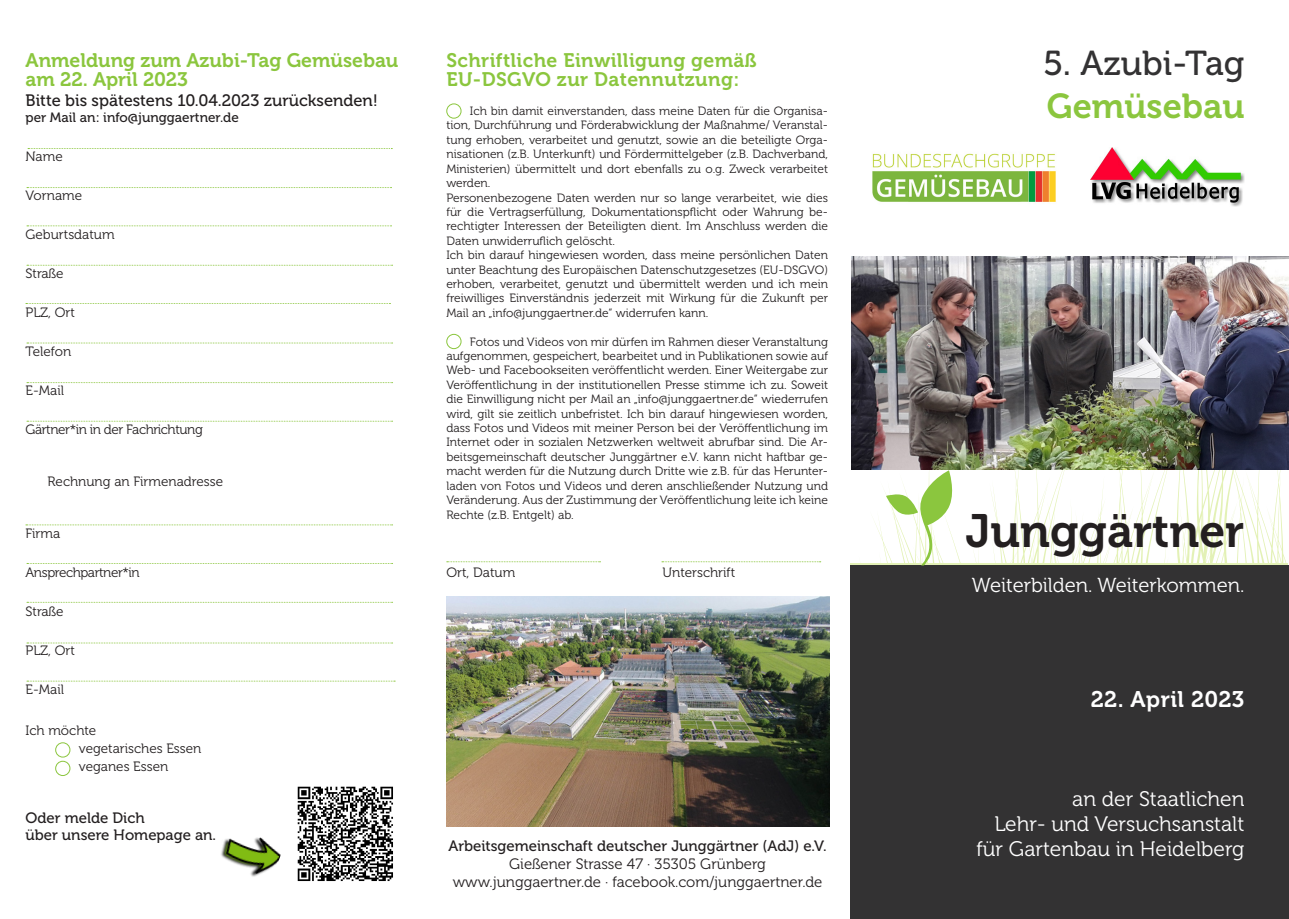
<style>
.page{position:relative;width:1289px;height:919px;background:#fff}
.page>*{position:absolute;margin:0;border:0;box-sizing:border-box;transform-origin:0 0}
.t1{font:46.5px "Museo 700";color:#231f20}
.t2{font:34.5px "Museo 500";color:#333233}
.t3{font:34.5px "Museo 700";color:#8bc63e}
.t4{font:22.5px "Museo 700";letter-spacing:.02em;color:#fff}
.t5{font:21px/25.2px "Museo 300";color:#fff;text-align:right}
.t6{font:20.25px "Museo 300";color:#fff}
.t7{font:19.5px/19.5px "Museo 700";letter-spacing:.015em;color:#8bc63e}
.t8{font:16.5px "Museo 500";color:#231f20}
.t9{font:15px/16.5px "Museo 500";color:#231f20}
.t10{font:15px/18px "Museo 300";color:#231f20;text-align:center}
.t11{font:13.5px/18px "Museo 300";color:#231f20}
.t12{font:13.5px "Museo 300";letter-spacing:-.03em;color:#231f20}
.t13{font:13.5px "Museo 500";color:#231f20}
.t14{font:12px/14.4px "Museo 300";color:#231f20}
</style>
<div class="page">
<svg style="left:973px;top:551px;width:6px;height:12px"></svg>
<svg style="left:989px;top:469px;width:297px;height:94px"></svg>
<hr style="left:850px;top:563px;width:437px;height:3px;background:#a3d20b">
<hr style="left:850px;top:565px;width:438px;height:3px;background:#8bc63e">
<div style="left:55px;top:760px;width:15px;height:15px;border:1px solid #8bc63e;border-radius:50%"></div>
<div style="left:55px;top:742px;width:15px;height:15px;border:1px solid #8bc63e;border-radius:50%"></div>
<div style="left:446px;top:103px;width:15px;height:15px;border:1px solid #8bc63e;border-radius:50%"></div>
<div style="left:446px;top:334px;width:15px;height:15px;border:1px solid #8bc63e;border-radius:50%"></div>
<svg style="left:447px;top:561px;width:153px;height:1px"></svg>
<svg style="left:662px;top:561px;width:158px;height:1px"></svg>
<div style="left:850px;top:566px;width:438px;height:352px;background:#333233"></div>
<svg style="left:869px;top:469px;width:91px;height:96px"></svg>
<img style="left:851px;top:256px;width:437px;height:213px">
<img style="left:872px;top:153px;width:184px;height:49px">
<img style="left:1090px;top:148px;width:154px;height:59px">
<img style="left:446px;top:597px;width:383px;height:229px">
<svg style="left:28px;top:148px;width:364px;height:1px"></svg>
<svg style="left:27px;top:265px;width:365px;height:1px"></svg>
<svg style="left:27px;top:382px;width:365px;height:1px"></svg>
<svg style="left:26px;top:524px;width:366px;height:1px"></svg>
<svg style="left:27px;top:602px;width:365px;height:1px"></svg>
<svg style="left:27px;top:187px;width:364px;height:1px"></svg>
<svg style="left:26px;top:303px;width:364px;height:1px"></svg>
<svg style="left:27px;top:421px;width:365px;height:1px"></svg>
<svg style="left:27px;top:563px;width:365px;height:1px"></svg>
<svg style="left:27px;top:642px;width:365px;height:1px"></svg>
<svg style="left:27px;top:225px;width:364px;height:1px"></svg>
<svg style="left:27px;top:342px;width:365px;height:1px"></svg>
<svg style="left:27px;top:680px;width:368px;height:1px"></svg>
<img style="left:297px;top:786px;width:96px;height:96px">
<img style="left:221px;top:837px;width:60px;height:40px">
<h3 class="t7" style="left:26px;top:50px;width:374px">Anmeldung zum Azubi-Tag Gemüsebau am 22. April 2023</h3>
<h3 class="t8" style="left:26px;top:91px;width:354px">Bitte bis spätestens 10.04.2023 zurücksenden!</h3>
<p class="t13" style="left:26px;top:110px;width:215px">per Mail an: info@junggaertner.de</p>
<p class="t11" style="left:26px;top:148px;width:39px">Name</p>
<p class="t11" style="left:26px;top:187px;width:58px">Vorname</p>
<p class="t11" style="left:26px;top:226px;width:91px">Geburtsdatum</p>
<p class="t11" style="left:26px;top:265px;width:40px">Straße</p>
<p class="t11" style="left:26px;top:304px;width:51px">PLZ, Ort</p>
<p class="t11" style="left:26px;top:343px;width:47px">Telefon</p>
<p class="t11" style="left:26px;top:382px;width:40px">E-Mail</p>
<p class="t12" style="left:26px;top:422px;width:179px">Gärtner*in in der Fachrichtung</p>
<p class="t11" style="left:48px;top:472px;width:177px">Rechnung an Firmenadresse</p>
<p class="t11" style="left:26px;top:524px;width:36px">Firma</p>
<p class="t12" style="left:26px;top:565px;width:116px">Ansprechpartner*in</p>
<p class="t11" style="left:26px;top:602px;width:40px">Straße</p>
<p class="t11" style="left:26px;top:641px;width:51px">PLZ, Ort</p>
<p class="t11" style="left:26px;top:680px;width:40px">E-Mail</p>
<p class="t11" style="left:79px;top:721px;width:124px;text-indent:-53px">Ich möchte<br>vegetarisches Essen veganes Essen</p>
<p class="t9" style="left:26px;top:810px;width:192px">Oder melde Dich<br>über unsere Homepage an.</p>
<h3 class="t7" style="left:446px;top:50px;width:312px">Schriftliche Einwilligung gemäß<br>EU-DSGVO zur Datennutzung:</h3>
<p class="t14" style="left:446px;top:104px;width:383px;text-indent:24px">Ich bin damit einverstanden, dass meine Daten für die Organisa&shy;tion, Durchführung und Förderabwicklung der Maßnahme/ Veranstal&shy;tung erhoben, verarbeitet und genutzt, sowie an die beteiligte Orga&shy;nisationen (z.B. Unterkunft) und Fördermittelgeber (z.B. Dachverband, Ministerien) übermittelt und dort ebenfalls zu o.g. Zweck verarbeitet werden.<br>Personenbezogene Daten werden nur so lange verarbeitet, wie dies für die Vertragserfüllung, Dokumentationspflicht oder Wahrung be&shy;rechtigter Interessen der Beteiligten dient. Im Anschluss werden die Daten unwiderruflich gelöscht.<br>Ich bin darauf hingewiesen worden, dass meine persönlichen Daten unter Beachtung des Europäischen Datenschutzgesetzes (EU-DSGVO) erhoben, verarbeitet, genutzt und übermittelt werden und ich mein freiwilliges Einverständnis jederzeit mit Wirkung für die Zukunft per Mail an „info@junggaertner.de“ widerrufen kann.</p>
<p class="t14" style="left:446px;top:334px;width:383px;text-align:justify;text-indent:24px">Fotos und Videos von mir dürfen im Rahmen dieser Veranstaltung aufgenommen, gespeichert, bearbeitet und in Publikationen sowie auf Web- und Facebookseiten veröffentlicht werden. Einer Weitergabe zur Veröffentlichung in der institutionellen Presse stimme ich zu. Soweit die Einwilligung nicht per Mail an „info@junggaertner.de“ wiederrufen wird, gilt sie zeitlich unbefristet. Ich bin darauf hingewiesen worden, dass Fotos und Videos mit meiner Person bei der Veröffentlichung im Internet oder in sozialen Netzwerken weltweit abrufbar sind. Die Ar&shy;beitsgemeinschaft deutscher Junggärtner e.V. kann nicht haftbar ge&shy;macht werden für die Nutzung durch Dritte wie z.B. für das Herunter&shy;laden von Fotos und Videos und deren anschließender Nutzung und Veränderung. Aus der Zustimmung der Veröffentlichung leite ich keine Rechte (z.B. Entgelt) ab.</p>
<p class="t11" style="left:446px;top:563px;width:70px">Ort, Datum</p>
<p class="t11" style="left:662px;top:563px;width:74px">Unterschrift</p>
<p class="t9" style="left:448px;top:837px;width:380px">Arbeitsgemeinschaft deutscher Junggärtner (AdJ) e.V.</p>
<p class="t10" style="left:452px;top:855px;width:371px">Gießener Strasse 47 · 35305 Grünberg www.junggaertner.de · facebook.com/junggaertner.de</p>
<h2 class="t2" style="left:1043px;top:44px;width:203px">5. Azubi-Tag</h2>
<h2 class="t3" style="left:1046px;top:87px;width:199px">Gemüsebau</h2>
<h1 class="t1" style="left:965px;top:505px;width:280px">Junggärtner</h1>
<h3 class="t6" style="left:971px;top:573px;width:274px">Weiterbilden. Weiterkommen.</h3>
<h3 class="t4" style="left:1090px;top:686px;width:155px">22. April 2023</h3>
<h3 class="t5" style="left:976px;top:786px;width:269px">an der Staatlichen<br>Lehr- und Versuchsanstalt für Gartenbau in Heidelberg</h3>
</div>
